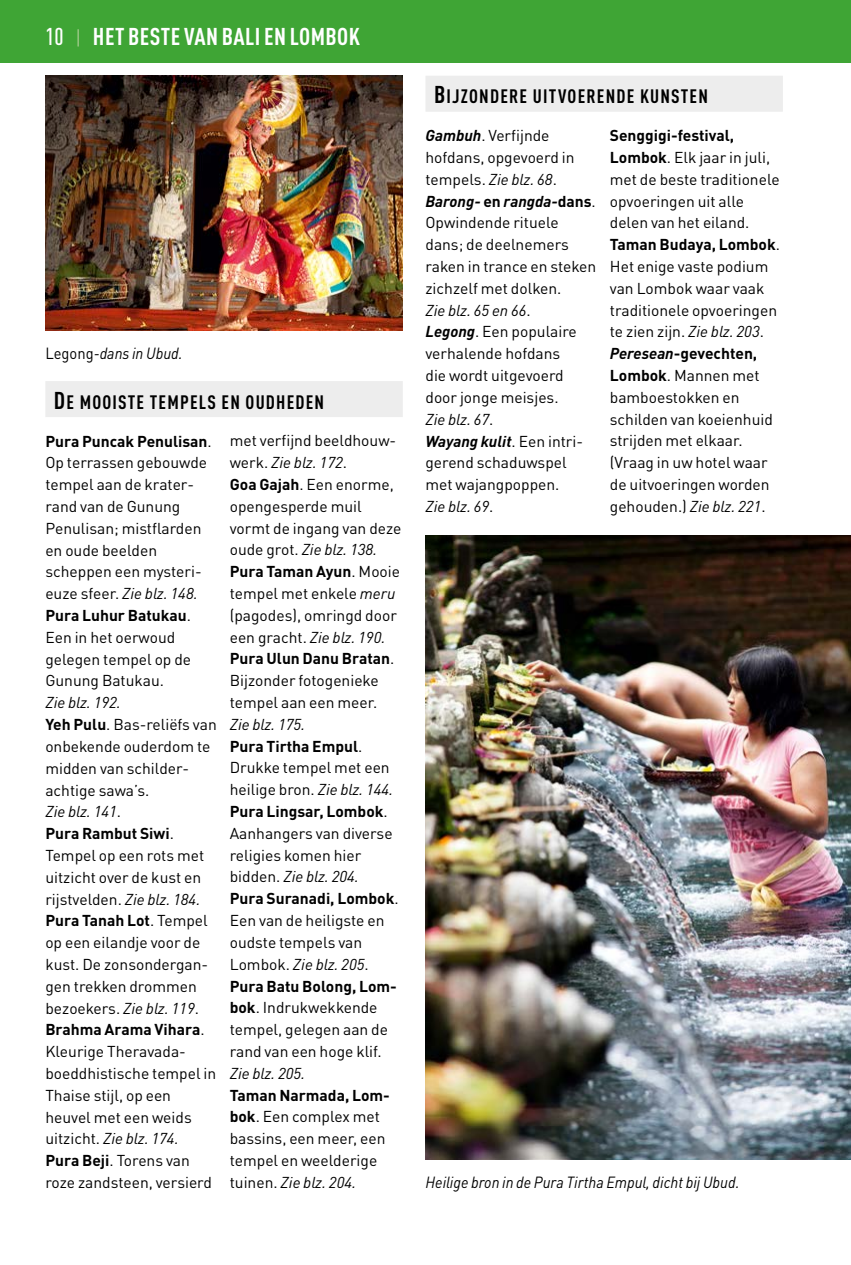
<style>
.page{position:relative;width:851px;height:1265px;background:#fff}
.page>*{position:absolute;margin:0;border:0;box-sizing:border-box;transform-origin:0 0}
.t1{font:700 condensed 24px "DIN Pro";letter-spacing:.02em;color:#fff}
.t2{font:19.2px "DIN Pro Condensed Bold SC800";letter-spacing:.06em;color:#000}
.t3{font:italic 16px "DIN Pro";color:#000;scale:.92 1}
.t4{font:15.6px/21.8px "DIN Pro";color:#000}
.t5{font:italic 15.6px "DIN Pro";color:#000}
.s1{font-weight:500}
.s2{font-weight:400;font-size:20px;color:#b0d199}
.s3{font-style:normal}
.s4{font-size:24px}
.s5{font-weight:700}
.s6{font-style:italic}
.s7{font-weight:700;font-style:italic}
</style>
<div class="page">
<hr style="left:850px;top:0;width:1px;height:62px;background:#3fa535">
<img style="left:45px;top:76px;width:358px;height:254px">
<div style="left:425px;top:76px;width:357px;height:36px;background:#ededed"></div>
<img style="left:425px;top:535px;width:425px;height:624px">
<div style="left:0;top:0;width:850px;height:62px;background:#3fa535"></div>
<div style="left:45px;top:381px;width:358px;height:36px;background:#ededed"></div>
<h1 class="t1" style="left:45px;top:19px;width:316px"><span class="s1">10</span> <span class="s2">|</span> HET BESTE VAN BALI EN LOMBOK</h1>
<p class="t3" style="left:45px;top:341px;width:151px"><span class="s3">Legong</span>-dans in Ubud.</p>
<p class="t2" style="left:54px;top:387px;width:272px"><span class="s4">D</span>E MOOISTE TEMPELS EN OUDHEDEN</p>
<p class="t4" style="left:45px;top:428px;width:168px"><span class="s5">Pura Puncak Penulisan</span>.<br>Op terrassen gebouwde tempel aan de krater&shy;rand van de Gunung<br>Penulisan; mistflarden en oude beelden scheppen een mysteri&shy;euze sfeer. <span class="s6">Zie blz. 148.<br></span><span class="s5">Pura Luhur Batukau</span>.<br>Een in het oerwoud gelegen tempel op de<br>Gunung Batukau.</p>
<p class="t4" style="left:45px;top:690px;width:173px"><span class="s6">Zie blz. 192.<br></span><span class="s5">Yeh Pulu</span>. Bas-reliëfs van onbekende ouderdom te midden van schilder&shy;achtige sawa’s.<br><span class="s6">Zie blz. 141</span>.<br><span class="s5">Pura Rambut Siwi</span>.<br>Tempel op een rots met uitzicht over de kust en rijstvelden. <span class="s6">Zie blz. 184.<br></span><span class="s5">Pura Tanah Lot</span>. Tempel op een eilandje voor de kust. De zonsondergan&shy;gen trekken drommen bezoekers. <span class="s6">Zie blz. 119</span>.<br><span class="s5">Brahma Arama Vihara</span>.<br>Kleurige Theravada&shy;boeddhistische tempel in<br>Thaise stijl, op een heuvel met een weids uitzicht. <span class="s6">Zie blz. 174.<br></span><span class="s5">Pura Beji</span>. Torens van roze zandsteen, versierd</p>
<p class="t4" style="left:230px;top:428px;width:173px">met verfijnd beeldhouw&shy;werk. <span class="s6">Zie blz. 172</span>.<br><span class="s5">Goa Gajah</span>. Een enorme, opengesperde muil vormt de ingang van deze oude grot. <span class="s6">Zie blz. 138.<br></span><span class="s5">Pura Taman Ayun</span>. Mooie tempel met enkele <span class="s6">meru </span>(pagodes), omringd door een gracht. <span class="s6">Zie blz. 190.<br></span><span class="s5">Pura Ulun Danu Bratan</span>.<br>Bijzonder fotogenieke tempel aan een meer.</p>
<p class="t4" style="left:230px;top:711px;width:170px"><span class="s6">Zie blz. 175.<br></span><span class="s5">Pura Tirtha Empul</span>.<br>Drukke tempel met een heilige bron. <span class="s6">Zie blz. 144.<br></span><span class="s5">Pura Lingsar, Lombok</span>.<br>Aanhangers van diverse religies komen hier bidden. <span class="s6">Zie blz. 204.<br></span><span class="s5">Pura Suranadi, Lombok</span>.<br>Een van de heiligste en oudste tempels van<br>Lombok. <span class="s6">Zie blz. 205</span>.<br><span class="s5">Pura Batu Bolong, Lom&shy;bok</span>. Indrukwekkende tempel, gelegen aan de rand van een hoge klif.</p>
<p class="t5" style="left:230px;top:1060px;width:77px">Zie blz. 205.</p>
<p class="t4" style="left:230px;top:1082px;width:162px"><span class="s5">Taman Narmada, Lom&shy;bok</span>. Een complex met bassins, een meer, een tempel en weelderige tuinen. <span class="s6">Zie blz. 204.</span></p>
<p class="t2" style="left:434px;top:82px;width:275px"><span class="s4">B</span>IJZONDERE UITVOERENDE KUNSTEN</p>
<p class="t4" style="left:425px;top:123px;width:172px"><span class="s7">Gambuh</span>. Verfijnde hofdans, opgevoerd in tempels. <span class="s6">Zie blz. 68</span>.<br><span class="s7">Barong-</span> <span class="s5">en</span> <span class="s7">rangda-</span><span class="s5">dans</span>.<br>Opwindende rituele dans; de deelnemers raken in trance en steken zichzelf met dolken.<br><span class="s6">Zie blz. 65 en 66</span>.<br><span class="s7">Legong</span>. Een populaire verhalende hofdans<br>die wordt uitgevoerd door jonge meisjes.<br><span class="s6">Zie blz. 67</span>.<br><span class="s7">Wayang kulit</span>. Een intri&shy;gerend schaduwspel met wajangpoppen.<br><span class="s6">Zie blz. 69</span>.</p>
<p class="t4" style="left:609px;top:123px;width:172px"><span class="s5">Senggigi-festival,<br>Lombok</span>. Elk jaar in juli, met de beste traditionele opvoeringen uit alle delen van het eiland.<br><span class="s5">Taman Budaya, Lombok</span>.<br>Het enige vaste podium van Lombok waar vaak traditionele opvoeringen te zien zijn. <span class="s6">Zie blz. 203</span>.<br><span class="s7">Peresean</span><span class="s5">-gevechten,<br>Lombok</span>. Mannen met bamboestokken en schilden van koeienhuid strijden met elkaar. (Vraag in uw hotel waar de uitvoeringen worden gehouden.) <span class="s6">Zie blz. 221</span>.</p>
<p class="t3" style="left:425px;top:1169px;width:343px">Heilige bron in de Pura Tirtha Empul, dicht bij Ubud.</p>
</div>
